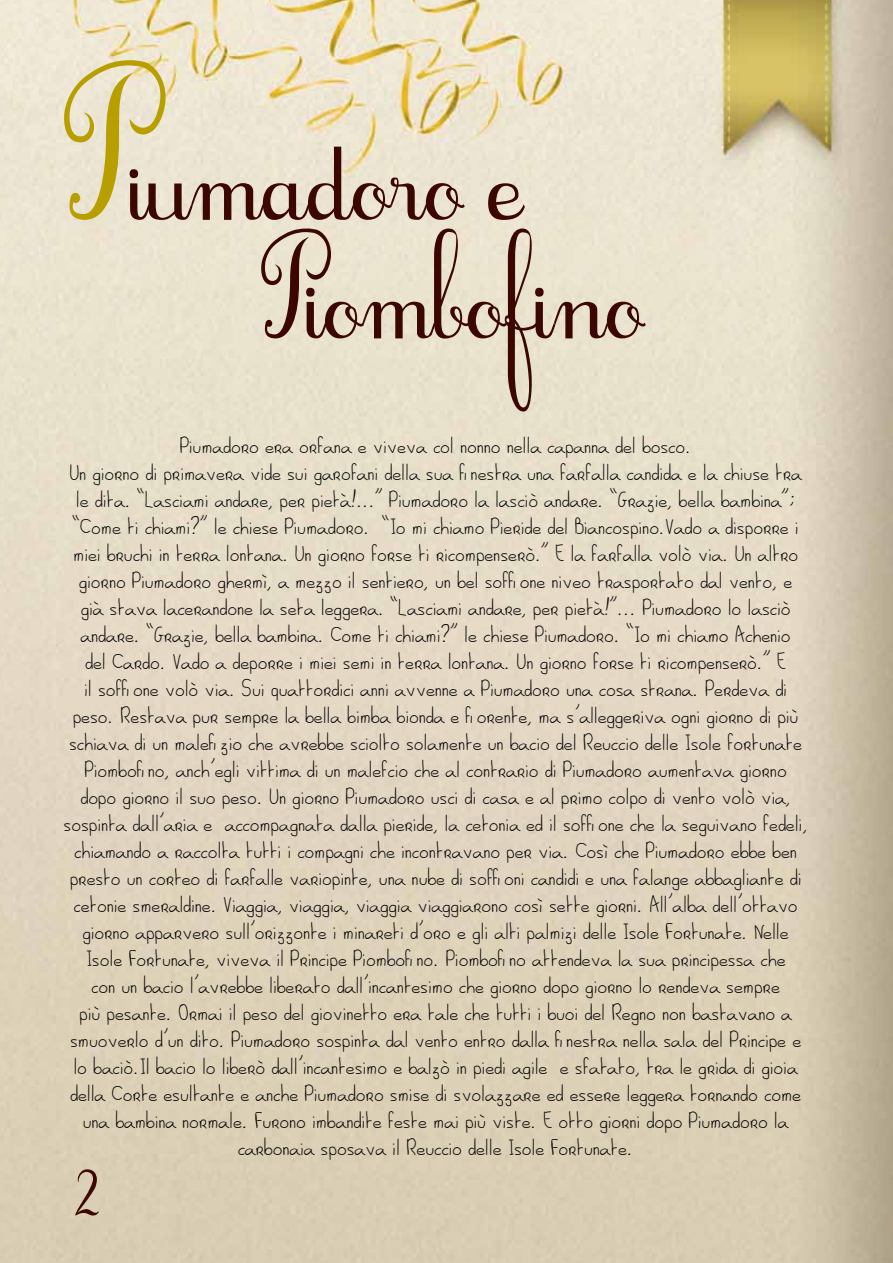
<style>
.page{position:relative;width:893px;height:1263px;background:#fff}
.page>*{position:absolute;margin:0;border:0;box-sizing:border-box;transform-origin:0 0}
.t1{font:79.5px/118.5px "Cursif";color:#3c0700}
.t2{font:50.1px "Cursif";color:#3c0700}
.t3{font:22.5px/27px "Al seana";color:#000;text-align:center}
.s1{font-size:115.5px;color:#b89f00}
</style>
<div class="page">
<img style="left:0;top:0;width:893px;height:1263px">
<h1 class="t1" style="left:261px;top:133px;width:385px;text-indent:-197px"><span class="s1">P</span>iumadoro e<br>Piombofino</h1>
<p class="t3" style="left:64px;top:432px;width:745px">Piumadoro era orfana e viveva col nonno nella capanna del bosco.<br>Un giorno di primavera vide sui garofani della sua finestra una farfalla candida e la chiuse tra le dita. “Lasciami andare, per pietà!...” Piumadoro la lasciò andare. “Grazie, bella bambina”; “Come ti chiami?” le chiese Piumadoro. “Io mi chiamo Pieride del Biancospino.Vado a disporre i miei bruchi in terra lontana. Un giorno forse ti ricompenserò.” E la farfalla volò via. Un altro giorno Piumadoro ghermì, a mezzo il sentiero, un bel soffione niveo trasportato dal vento, e<br>già stava lacerandone la seta leggera. “Lasciami andare, per pietà!”... Piumadoro lo lasciò andare. “Grazie, bella bambina. Come ti chiami?” le chiese Piumadoro. “Io mi chiamo Achenio<br>del Cardo. Vado a deporre i miei semi in terra lontana. Un giorno forse ti ricompenserò.” E<br>il soffione volò via. Sui quattordici anni avvenne a Piumadoro una cosa strana. Perdeva di peso. Restava pur sempre la bella bimba bionda e fiorente, ma s’alleggeriva ogni giorno di più schiava di un malefizio che avrebbe sciolto solamente un bacio del Reuccio delle Isole fortunate Piombofino, anch’egli vittima di un malefcio che al contrario di Piumadoro aumentava giorno<br>dopo giorno il suo peso. Un giorno Piumadoro usci di casa e al primo colpo di vento volò via, sospinta dall’aria e accompagnata dalla pieride, la cetonia ed il soffione che la seguivano fedeli, chiamando a raccolta tutti i compagni che incontravano per via. Così che Piumadoro ebbe ben presto un corteo di farfalle variopinte, una nube di soffioni candidi e una falange abbagliante di cetonie smeraldine. Viaggia, viaggia, viaggia viaggiarono così sette giorni. All’alba dell’ottavo giorno apparvero sull’orizzonte i minareti d’oro e gli alti palmizi delle Isole Fortunate. Nelle Isole Fortunate, viveva il Principe Piombofino. Piombofino attendeva la sua principessa che<br>con un bacio l’avrebbe liberato dall’incantesimo che giorno dopo giorno lo rendeva sempre<br>più pesante. Ormai il peso del giovinetto era tale che tutti i buoi del Regno non bastavano a smuoverlo d’un dito. Piumadoro sospinta dal vento entro dalla finestra nella sala del Principe e lo baciò.Il bacio lo liberò dall’incantesimo e balzò in piedi agile e sfatato, tra le grida di gioia della Corte esultante e anche Piumadoro smise di svolazzare ed essere leggera tornando come una bambina normale. Furono imbandite feste mai più viste. E otto giorni dopo Piumadoro la carbonaia sposava il Reuccio delle Isole Fortunate.</p>
<h2 class="t2" style="left:72px;top:1169px;width:33px">2</h2>
</div>
